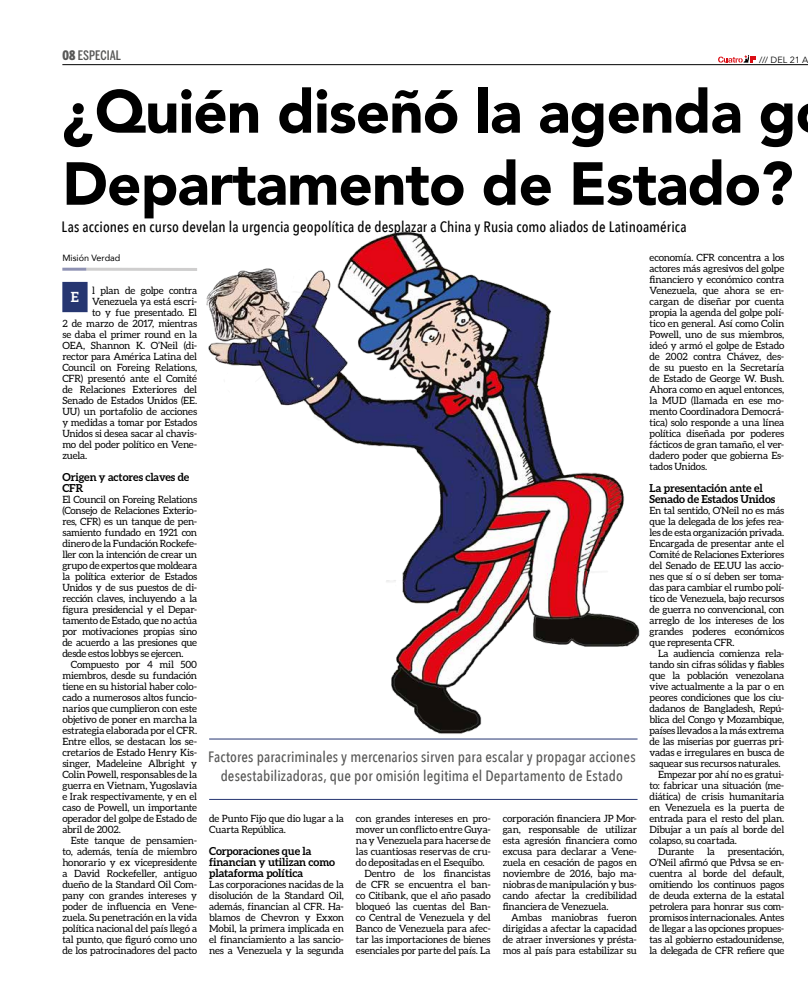
<style>
.page{position:relative;width:808px;height:1007px;background:#fff}
.page>*{position:absolute;margin:0;border:0;box-sizing:border-box;transform-origin:0 0}
.t1{font:900 60px/72px "Avenir";letter-spacing:-.015em;color:#000}
.t2{font:500 15px/19px "Avenir Next Condensed";letter-spacing:.005em;color:#575756;text-align:center}
.t3{font:500 15px "Avenir Next Condensed";letter-spacing:.005em;color:#000}
.t4{font:700 14px "Aleo";color:#fff}
.t5{font:500 13px "Benton Sans Comp";letter-spacing:.005em;color:#575756}
.t6{font:700 11px/11px "Aleo";letter-spacing:-.01em;color:#000}
.t7{font:10px/11px "Aleo";letter-spacing:-.02em;color:#000;text-align:justify}
.t8{font:9px "Avenir";color:#000}
.t9{font:9px "Avenir Next";color:#000}
.s1{font-weight:900}
</style>
<div class="page">
<hr style="left:62px;top:64px;width:746px;height:1px;background:#000">
<svg style="left:718px;top:55px;width:38px;height:8px"></svg>
<div style="left:62px;top:282px;width:26px;height:30px;background:#263671;border:2px solid #263671"></div>
<svg style="left:86px;top:267px;width:103px;height:4px"></svg>
<hr style="left:62px;top:267px;width:24px;height:3px;background:#4d5287">
<hr style="left:209px;top:798px;width:428px;height:1px;background:#263671">
<img style="left:189px;top:231px;width:451px;height:509px">
<h3 class="t5" style="left:62px;top:48px;width:60px"><span class="s1">08</span> ESPECIAL</h3>
<p class="t9" style="left:759px;top:52px;width:51px">/// DEL 21 A</p>
<h1 class="t1" style="left:62px;top:74px;width:736px">¿Quién diseñó la agenda g<br>Departamento de Estado?</h1>
<h2 class="t3" style="left:62px;top:218px;width:626px">Las acciones en curso develan la urgencia geopolítica de desplazar a China y Rusia como aliados de Latinoamérica</h2>
<p class="t8" style="left:62px;top:250px;width:60px">Misión Verdad</p>
<p class="t7" style="left:92px;top:284px;width:106px">l plan de golpe contra</p>
<p class="t7" style="left:92px;top:295px;width:106px">Venezuela ya está escri-</p>
<p class="t7" style="left:92px;top:306px;width:106px">to y fue presentado. El</p>
<p class="t7" style="left:62px;top:317px;width:136px">2 de marzo de 2017, mientras</p>
<p class="t7" style="left:62px;top:328px;width:136px">se daba el primer round en la</p>
<p class="t7" style="left:62px;top:339px;width:136px">OEA, Shannon K. O’Neil (di-</p>
<p class="t7" style="left:62px;top:350px;width:136px">rector para América Latina del</p>
<p class="t7" style="left:62px;top:361px;width:136px">Council on Foreing Relations,</p>
<p class="t7" style="left:62px;top:372px;width:136px">CFR) presentó ante el Comité</p>
<p class="t7" style="left:62px;top:383px;width:136px">de Relaciones Exteriores del</p>
<p class="t7" style="left:62px;top:394px;width:136px">Senado de Estados Unidos (EE.</p>
<p class="t7" style="left:62px;top:405px;width:136px">UU) un portafolio de acciones</p>
<p class="t7" style="left:62px;top:416px;width:136px">y medidas a tomar por Estados</p>
<p class="t7" style="left:62px;top:427px;width:136px">Unidos si desea sacar al chavis-</p>
<p class="t7" style="left:62px;top:438px;width:136px">mo del poder político en Vene-</p>
<p class="t7" style="left:62px;top:449px;width:27px">zuela.</p>
<p class="t6" style="left:62px;top:471px;width:128px">Origen y actores claves de<br>CFR</p>
<p class="t7" style="left:62px;top:493px;width:136px">El Council on Foreing Relations (Consejo de Relaciones Exterio&shy;res, CFR) es un tanque de pen&shy;samiento fundado en 1921 con dinero de la Fundación Rockefe&shy;ller con la intención de crear un grupo de expertos que moldeara la política exterior de Estados Unidos y de sus puestos de di&shy;rección claves, incluyendo a la figura presidencial y el Depar&shy;tamento de Estado, que no actúa por motivaciones propias sino de acuerdo a las presiones que desde estos lobbys se ejercen.</p>
<p class="t7" style="left:62px;top:658px;width:136px;text-indent:8px">Compuesto por 4 mil 500 miembros, desde su fundación tiene en su historial haber colo&shy;cado a numerosos altos funcio&shy;narios que cumplieron con este objetivo de poner en marcha la estrategia elaborada por el CFR.<br>Entre ellos, se destacan los se&shy;cretarios de Estado Henry Kis&shy;singer, Madeleine Albright y Colin Powell, responsables de la guerra en Vietnam, Yugoslavia e Irak respectivamente, y en el caso de Powell, un importante operador del golpe de Estado de abril de 2002.</p>
<p class="t7" style="left:62px;top:834px;width:136px;text-indent:8px">Este tanque de pensamien&shy;to, además, tenía de miembro honorario y ex vicepresidente a David Rockefeller, antiguo dueño de la Standard Oil Com&shy;pany con grandes intereses y poder de influencia en Vene&shy;zuela. Su penetración en la vida política nacional del país llegó a tal punto, que figuró como uno de los patrocinadores del pacto</p>
<h3 class="t4" style="left:71px;top:289px;width:10px">E</h3>
<h2 class="t2" style="left:208px;top:747px;width:429px">Factores paracriminales y mercenarios sirven para escalar y propagar acciones desestabilizadoras, que por omisión legitima el Departamento de Estado</h2>
<p class="t7" style="left:209px;top:812px;width:136px">de Punto Fijo que dio lugar a la<br>Cuarta República.</p>
<p class="t6" style="left:209px;top:845px;width:128px">Corporaciones que la financian y utilizan como plataforma política</p>
<p class="t7" style="left:209px;top:878px;width:136px">Las corporaciones nacidas de la disolución de la Standard Oil, además, financian al CFR. Ha&shy;blamos de Chevron y Exxon Mobil, la primera implicada en el financiamiento a las sancio&shy;nes a Venezuela y la segunda</p>
<p class="t7" style="left:356px;top:812px;width:136px">con grandes intereses en pro-</p>
<p class="t7" style="left:356px;top:823px;width:136px">mover un conflicto entre Guya-</p>
<p class="t7" style="left:356px;top:834px;width:136px">na y Venezuela para hacerse de</p>
<p class="t7" style="left:356px;top:845px;width:136px">las cuantiosas reservas de cru-</p>
<p class="t7" style="left:356px;top:856px;width:130px">do depositadas en el Esequibo.</p>
<p class="t7" style="left:364px;top:867px;width:128px">Dentro de los financistas</p>
<p class="t7" style="left:356px;top:878px;width:136px">de CFR se encuentra el ban-</p>
<p class="t7" style="left:356px;top:889px;width:136px">co Citibank, que el año pasado</p>
<p class="t7" style="left:356px;top:900px;width:136px">bloqueó las cuentas del Ban-</p>
<p class="t7" style="left:356px;top:911px;width:136px">co Central de Venezuela y del</p>
<p class="t7" style="left:356px;top:922px;width:136px">Banco de Venezuela para afec-</p>
<p class="t7" style="left:356px;top:933px;width:136px">tar las importaciones de bienes</p>
<p class="t7" style="left:356px;top:944px;width:136px">esenciales por parte del país. La</p>
<p class="t7" style="left:503px;top:812px;width:136px">corporación financiera JP Mor&shy;gan, responsable de utilizar esta agresión financiera como excusa para declarar a Vene&shy;zuela en cesación de pagos en noviembre de 2016, bajo ma&shy;niobras de manipulación y bus&shy;cando afectar la credibilidad financiera de Venezuela.</p>
<p class="t7" style="left:503px;top:911px;width:136px;text-indent:8px">Ambas maniobras fueron dirigidas a afectar la capacidad de atraer inversiones y présta&shy;mos al país para estabilizar su</p>
<p class="t7" style="left:649px;top:251px;width:136px">economía. CFR concentra a los actores más agresivos del golpe financiero y económico contra Venezuela, que ahora se en&shy;cargan de diseñar por cuenta propia la agenda del golpe polí&shy;tico en general. Así como Colin Powell, uno de sus miembros, ideó y armó el golpe de Estado de 2002 contra Chávez, des&shy;de su puesto en la Secretaría de Estado de George W. Bush.<br>Ahora como en aquel entonces, la MUD (llamada en ese mo&shy;mento Coordinadora Democrá&shy;tica) solo responde a una línea política diseñada por poderes fácticos de gran tamaño, el ver&shy;dadero poder que gobierna Es&shy;tados Unidos.</p>
<p class="t6" style="left:649px;top:482px;width:127px">La presentación ante el<br>Senado de Estados Unidos</p>
<p class="t7" style="left:649px;top:504px;width:136px">En tal sentido, O’Neil no es más que la delegada de los jefes rea&shy;les de esta organización privada.<br>Encargada de presentar ante el Comité de Relaciones Exteriores del Senado de EE.UU las accio&shy;nes que sí o sí deben ser toma&shy;das para cambiar el rumbo polí&shy;tico de Venezuela, bajo recursos de guerra no convencional, con arreglo de los intereses de los grandes poderes económicos que representa CFR.</p>
<p class="t7" style="left:658px;top:647px;width:128px">La audiencia comienza rela-</p>
<p class="t7" style="left:649px;top:658px;width:136px">tando sin cifras sólidas y fiables</p>
<p class="t7" style="left:649px;top:669px;width:136px">que la población venezolana</p>
<p class="t7" style="left:649px;top:680px;width:136px">vive actualmente a la par o en</p>
<p class="t7" style="left:649px;top:691px;width:136px">peores condiciones que los ciu-</p>
<p class="t7" style="left:649px;top:702px;width:136px">dadanos de Bangladesh, Repú-</p>
<p class="t7" style="left:649px;top:713px;width:136px">blica del Congo y Mozambique,</p>
<p class="t7" style="left:649px;top:724px;width:136px">países llevados a la más extrema</p>
<p class="t7" style="left:649px;top:735px;width:136px">de las miserias por guerras pri-</p>
<p class="t7" style="left:649px;top:746px;width:136px">vadas e irregulares en busca de</p>
<p class="t7" style="left:649px;top:757px;width:132px">saquear sus recursos naturales.</p>
<p class="t7" style="left:658px;top:768px;width:128px">Empezar por ahí no es gratui-</p>
<p class="t7" style="left:649px;top:779px;width:136px">to: fabricar una situación (me-</p>
<p class="t7" style="left:649px;top:790px;width:136px">diática) de crisis humanitaria</p>
<p class="t7" style="left:649px;top:801px;width:136px">en Venezuela es la puerta de</p>
<p class="t7" style="left:649px;top:812px;width:136px">entrada para el resto del plan.</p>
<p class="t7" style="left:649px;top:823px;width:136px">Dibujar a un país al borde del</p>
<p class="t7" style="left:649px;top:834px;width:89px">colapso, su coartada.</p>
<p class="t7" style="left:658px;top:845px;width:37px">Durante</p>
<p class="t7" style="left:707px;top:845px;width:9px">la</p>
<p class="t7" style="left:649px;top:845px;width:136px;text-indent:78px">presentación, O’Neil afirmó que Pdvsa se en&shy;cuentra al borde del default, omitiendo los continuos pagos de deuda externa de la estatal petrolera para honrar sus com&shy;promisos internacionales. Antes de llegar a las opciones propues&shy;tas al gobierno estadounidense, la delegada de CFR refiere que</p>
</div>
